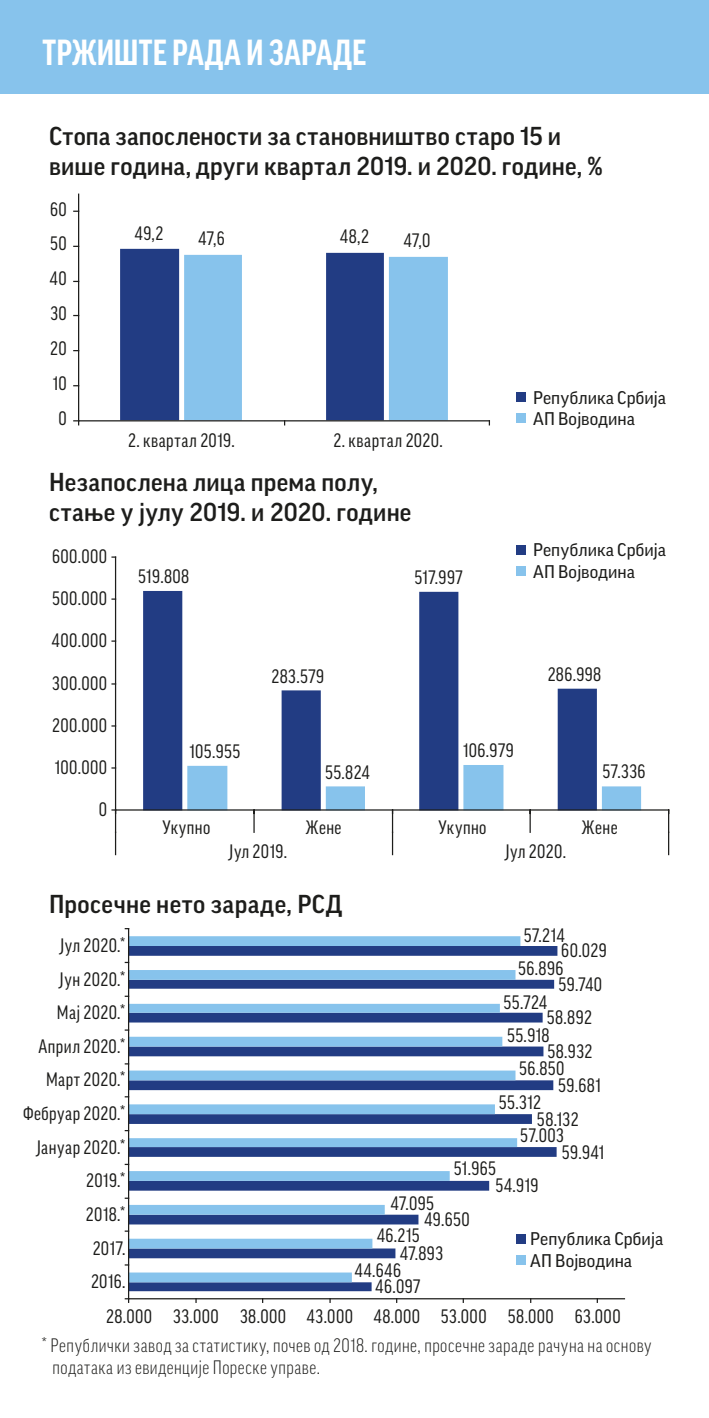
<style>
.page{position:relative;width:709px;height:1418px;background:#fff}
.page>*{position:absolute;margin:0;border:0;box-sizing:border-box;transform-origin:0 0}
.t1{font:700 condensed 35px "Good Pro";letter-spacing:.005em;color:#fff}
.t2{font:500 25px/30px "Good Pro";letter-spacing:.015em;color:#1d1d1b}
.t3{font:condensed 18.75px "Good Pro";letter-spacing:.025em;color:#1d1d1b}
.t4{font:300 condensed 18.75px/22.5px "Good Pro";letter-spacing:.03em;color:#1d1d1b}
.t5{font:17.75px/21.5px "Good Pro";letter-spacing:.005em;color:#1d1d1b}
</style>
<div class="page">
<svg style="left:143px;top:591px;width:454px;height:218px"></svg>
<svg style="left:120px;top:249px;width:264px;height:171px;background:#445a96"></svg>
<svg style="left:184px;top:255px;width:264px;height:165px"></svg>
<div style="left:516px;top:545px;width:9px;height:9px;background:#223c83"></div>
<div style="left:516px;top:566px;width:9px;height:10px;background:#87c3ec"></div>
<div style="left:516px;top:392px;width:9px;height:10px;background:#223c83"></div>
<div style="left:516px;top:413px;width:9px;height:10px;background:#87c3ec"></div>
<div style="left:0;top:0;width:709px;height:94px;background:#87c3ec"></div>
<hr style="left:115px;top:557px;width:1px;height:253px;background:#1d1d1b">
<hr style="left:116px;top:809px;width:552px;height:1px;background:#1d1d1b">
<svg style="left:668px;top:810px;width:1px;height:44px"></svg>
<svg style="left:187px;top:765px;width:454px;height:89px"></svg>
<svg style="left:112px;top:809px;width:4px;height:45px"></svg>
<svg style="left:129px;top:946px;width:428px;height:345px"></svg>
<svg style="left:129px;top:936px;width:391px;height:346px"></svg>
<hr style="left:129px;top:1298px;width:495px;height:1px;background:#1d1d1b">
<hr style="left:128px;top:928px;width:1px;height:370px;background:#1d1d1b">
<hr style="left:78px;top:194px;width:1px;height:227px;background:#1d1d1b">
<hr style="left:79px;top:420px;width:410px;height:1px;background:#1d1d1b">
<svg style="left:74px;top:420px;width:5px;height:5px"></svg>
<h1 class="t1" style="left:42px;top:33px;width:325px">ТРЖИШТЕ РАДА И ЗАРАДЕ</h1>
<h2 class="t2" style="left:49px;top:121px;width:555px">Стoпa зaпoслeнoсти за становништво старо 15 и више година, други квартал 2019. и 2020. године, %</h2>
<p class="t3" style="left:50px;top:198px;width:18px">60</p>
<p class="t3" style="left:50px;top:233px;width:18px">50</p>
<p class="t3" style="left:50px;top:268px;width:18px">40</p>
<p class="t3" style="left:50px;top:303px;width:18px">30</p>
<p class="t3" style="left:50px;top:337px;width:18px">20</p>
<p class="t3" style="left:53px;top:372px;width:16px">10</p>
<p class="t3" style="left:59px;top:407px;width:10px">0</p>
<p class="t3" style="left:135px;top:222px;width:30px">49,2</p>
<p class="t3" style="left:198px;top:228px;width:28px">47,6</p>
<p class="t3" style="left:340px;top:226px;width:30px">48,2</p>
<p class="t3" style="left:404px;top:230px;width:28px">47,0</p>
<p class="t3" style="left:128px;top:430px;width:108px">2. квартал 2019.</p>
<p class="t3" style="left:333px;top:430px;width:111px">2. квартал 2020.</p>
<h2 class="t2" style="left:49px;top:467px;width:364px">Нeзaпoслeнa лицa прeмa пoлу, стaњe у јулу 2019. и 2020. гoдинe</h2>
<p class="t3" style="left:52px;top:545px;width:56px">600.000</p>
<p class="t3" style="left:52px;top:588px;width:56px">500.000</p>
<p class="t3" style="left:52px;top:630px;width:57px">400.000</p>
<p class="t3" style="left:52px;top:672px;width:56px">300.000</p>
<p class="t3" style="left:52px;top:714px;width:56px">200.000</p>
<p class="t3" style="left:55px;top:756px;width:54px">100.000</p>
<p class="t3" style="left:99px;top:799px;width:10px">0</p>
<p class="t3" style="left:138px;top:565px;width:53px">519.808</p>
<p class="t3" style="left:189px;top:740px;width:52px">105.955</p>
<p class="t3" style="left:271px;top:665px;width:54px">283.579</p>
<p class="t3" style="left:325px;top:761px;width:46px">55.824</p>
<p class="t3" style="left:414px;top:566px;width:50px">517.997</p>
<p class="t3" style="left:463px;top:740px;width:52px">106.979</p>
<p class="t5" style="left:533px;top:386px;width:134px">Република Србија<br>АП Војводина</p>
<p class="t5" style="left:533px;top:539px;width:134px">Република Србија<br>АП Војводина</p>
<p class="t3" style="left:547px;top:664px;width:55px">286.998</p>
<p class="t3" style="left:602px;top:760px;width:44px">57.336</p>
<p class="t3" style="left:162px;top:816px;width:49px">Укупно</p>
<p class="t3" style="left:306px;top:816px;width:37px">Жене</p>
<p class="t3" style="left:438px;top:816px;width:49px">Укупно</p>
<p class="t3" style="left:582px;top:816px;width:37px">Жене</p>
<p class="t3" style="left:229px;top:841px;width:59px">Јул 2019.</p>
<p class="t3" style="left:505px;top:841px;width:62px">Јул 2020.</p>
<h2 class="t2" style="left:49px;top:888px;width:294px">Просечне нето зараде, РСД</h2>
<p class="t3" style="left:60px;top:934px;width:67px">Јул 2020.*</p>
<p class="t3" style="left:60px;top:968px;width:67px">Јун 2020.*</p>
<p class="t3" style="left:57px;top:1002px;width:70px">Мај 2020.*</p>
<p class="t3" style="left:38px;top:1035px;width:88px">Април 2020.*</p>
<p class="t3" style="left:46px;top:1069px;width:81px">Март 2020.*</p>
<p class="t3" style="left:23px;top:1102px;width:104px">Фебруар 2020.*</p>
<p class="t3" style="left:37px;top:1136px;width:90px">Јануар 2020.*</p>
<p class="t3" style="left:86px;top:1170px;width:41px">2019.*</p>
<p class="t3" style="left:86px;top:1203px;width:41px">2018.*</p>
<p class="t3" style="left:93px;top:1237px;width:34px">2017.</p>
<p class="t3" style="left:91px;top:1270px;width:36px">2016.</p>
<p class="t3" style="left:524px;top:924px;width:42px">57.214</p>
<p class="t3" style="left:561px;top:939px;width:47px">60.029</p>
<p class="t3" style="left:518px;top:957px;width:47px">56.896</p>
<p class="t3" style="left:558px;top:973px;width:45px">59.740</p>
<p class="t3" style="left:503px;top:992px;width:45px">55.724</p>
<p class="t3" style="left:546px;top:1007px;width:47px">58.892</p>
<p class="t3" style="left:507px;top:1024px;width:44px">55.918</p>
<p class="t3" style="left:547px;top:1040px;width:46px">58.932</p>
<p class="t3" style="left:519px;top:1057px;width:47px">56.850</p>
<p class="t3" style="left:499px;top:1092px;width:44px">55.312</p>
<p class="t3" style="left:558px;top:1075px;width:44px">59.681</p>
<p class="t3" style="left:537px;top:1108px;width:43px">58.132</p>
<p class="t3" style="left:520px;top:1124px;width:45px">57.003</p>
<p class="t3" style="left:454px;top:1157px;width:44px">51.965</p>
<p class="t3" style="left:391px;top:1192px;width:45px">47.095</p>
<p class="t3" style="left:424px;top:1208px;width:47px">49.650</p>
<p class="t3" style="left:495px;top:1175px;width:45px">54.919</p>
<p class="t3" style="left:562px;top:1141px;width:44px">59.941</p>
<p class="t3" style="left:377px;top:1225px;width:44px">46.215</p>
<p class="t3" style="left:400px;top:1242px;width:44px">47.893</p>
<p class="t3" style="left:355px;top:1259px;width:48px">44.646</p>
<p class="t3" style="left:375px;top:1275px;width:46px">46.097</p>
<p class="t5" style="left:530px;top:1227px;width:134px">Република Србија<br>АП Војводина</p>
<p class="t3" style="left:106px;top:1305px;width:516px">28.000 33.000 38.000 43.000 48.000 53.000 58.000 63.000</p>
<p class="t4" style="left:53px;top:1333px;width:600px;text-indent:-11px">* Републички завод за статистику, почев од 2018. године, просечне зараде рачуна на основу података из евиденције Пореске управе.</p>
</div>
